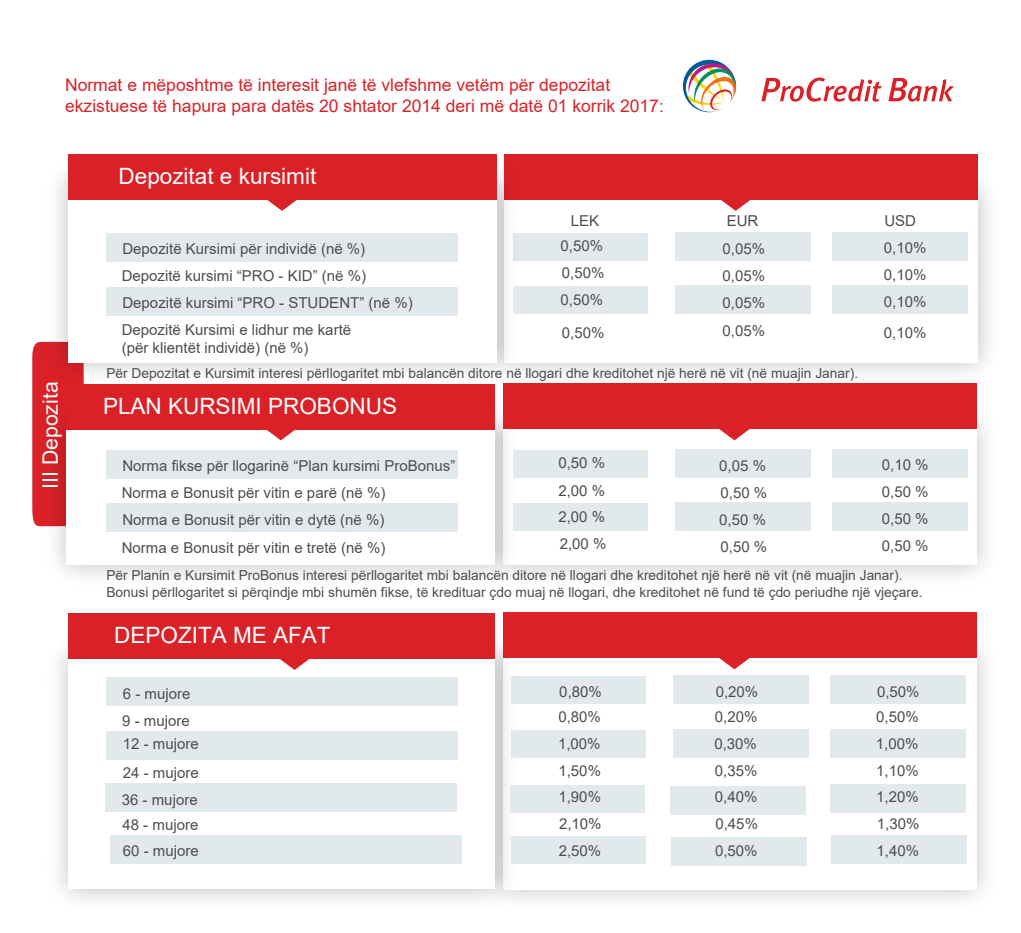
<style>
.page{position:relative;width:1021px;height:933px;background:#fff}
.page>*{position:absolute;margin:0;border:0;box-sizing:border-box;transform-origin:0 0}
.t1{font:22.5px "Arial";color:#fff}
.t2{font:21.25px "Arial";color:#fff}
.t3{font:17.5px/21px "Arial";color:#da2128}
.t4{font:15px/26.8px "Arial";color:#4d4d4f}
.t5{font:13.75px/16.5px "Arial";color:#4d4d4f}
</style>
<div class="page">
<img style="left:527px;top:621px;width:460px;height:279px">
<div style="left:503px;top:653px;width:473px;height:236px;background:#fff"></div>
<img style="left:58px;top:622px;width:469px;height:278px">
<div style="left:69px;top:654px;width:426px;height:235px;background:#fff"></div>
<div style="left:503px;top:612px;width:473px;height:46px;background:#da2128"></div>
<svg style="left:719px;top:658px;width:31px;height:11px"></svg>
<svg style="left:280px;top:659px;width:29px;height:11px"></svg>
<svg style="left:32px;top:343px;width:4px;height:181px"></svg>
<img style="left:527px;top:395px;width:460px;height:181px">
<div style="left:502px;top:425px;width:474px;height:140px;background:#fff"></div>
<img style="left:35px;top:393px;width:492px;height:183px">
<div style="left:67px;top:425px;width:428px;height:140px;background:#fff"></div>
<img style="left:528px;top:157px;width:461px;height:238px">
<div style="left:504px;top:189px;width:473px;height:173px;background:#fff"></div>
<div style="left:675px;top:232px;width:134px;height:28px;background:#e2e9ed"></div>
<div style="left:513px;top:233px;width:134px;height:27px;background:#e2e9ed"></div>
<div style="left:504px;top:154px;width:473px;height:45px;background:#da2128"></div>
<svg style="left:713px;top:199px;width:44px;height:12px"></svg>
<img style="left:36px;top:154px;width:492px;height:241px">
<div style="left:68px;top:179px;width:428px;height:183px;background:#fff"></div>
<svg style="left:682px;top:60px;width:54px;height:52px"></svg>
<svg style="left:761px;top:77px;width:120px;height:25px"></svg>
<svg style="left:888px;top:78px;width:65px;height:24px"></svg>
<div style="left:68px;top:154px;width:428px;height:46px;background:#da2128"></div>
<svg style="left:267px;top:200px;width:30px;height:11px"></svg>
<div style="left:106px;top:233px;width:351px;height:28px;background:#e2e9ed"></div>
<div style="left:832px;top:232px;width:135px;height:28px;background:#e2e9ed"></div>
<div style="left:675px;top:286px;width:134px;height:28px;background:#e2e9ed"></div>
<div style="left:513px;top:287px;width:134px;height:27px;background:#e2e9ed"></div>
<div style="left:106px;top:287px;width:351px;height:28px;background:#e2e9ed"></div>
<div style="left:832px;top:286px;width:135px;height:28px;background:#e2e9ed"></div>
<div style="left:675px;top:449px;width:134px;height:28px;background:#e2e9ed"></div>
<div style="left:513px;top:450px;width:134px;height:27px;background:#e2e9ed"></div>
<div style="left:106px;top:450px;width:351px;height:28px;background:#e2e9ed"></div>
<div style="left:832px;top:449px;width:135px;height:28px;background:#e2e9ed"></div>
<div style="left:675px;top:502px;width:134px;height:29px;background:#e2e9ed"></div>
<div style="left:513px;top:503px;width:134px;height:28px;background:#e2e9ed"></div>
<div style="left:106px;top:504px;width:351px;height:28px;background:#e2e9ed"></div>
<div style="left:832px;top:502px;width:135px;height:29px;background:#e2e9ed"></div>
<div style="left:503px;top:383px;width:473px;height:46px;background:#da2128"></div>
<svg style="left:719px;top:429px;width:31px;height:11px"></svg>
<div style="left:66px;top:383px;width:429px;height:46px;background:#da2128"></div>
<svg style="left:259px;top:429px;width:44px;height:11px"></svg>
<div style="left:672px;top:675px;width:135px;height:29px;background:#e2e9ed"></div>
<div style="left:511px;top:676px;width:134px;height:28px;background:#e2e9ed"></div>
<div style="left:107px;top:677px;width:351px;height:28px;background:#e2e9ed"></div>
<div style="left:830px;top:675px;width:135px;height:29px;background:#e2e9ed"></div>
<div style="left:672px;top:729px;width:135px;height:28px;background:#e2e9ed"></div>
<div style="left:511px;top:730px;width:134px;height:27px;background:#e2e9ed"></div>
<div style="left:107px;top:731px;width:351px;height:28px;background:#e2e9ed"></div>
<div style="left:830px;top:729px;width:135px;height:28px;background:#e2e9ed"></div>
<div style="left:69px;top:613px;width:426px;height:46px;background:#da2128"></div>
<div style="left:670px;top:786px;width:134px;height:28px;background:#e2e9ed"></div>
<div style="left:510px;top:785px;width:135px;height:27px;background:#e2e9ed"></div>
<div style="left:105px;top:783px;width:351px;height:28px;background:#e2e9ed"></div>
<div style="left:829px;top:784px;width:135px;height:28px;background:#e2e9ed"></div>
<div style="left:110px;top:835px;width:351px;height:28px;background:#e2e9ed"></div>
<div style="left:670px;top:837px;width:135px;height:28px;background:#e2e9ed"></div>
<div style="left:511px;top:836px;width:134px;height:27px;background:#e2e9ed"></div>
<div style="left:830px;top:835px;width:135px;height:28px;background:#e2e9ed"></div>
<p class="t3" style="left:65px;top:74px;width:600px">Normat e mëposhtme të interesit janë të vlefshme vetëm për depozitat ekzistuese të hapura para datës 20 shtator 2014 deri më datë 01 korrik 2017:</p>
<h1 class="t1" style="left:118px;top:160px;width:199px">Depozitat e kursimit</h1>
<p class="t4" style="left:570px;top:207px;width:30px">LEK</p>
<p class="t4" style="left:726px;top:207px;width:33px">EUR</p>
<p class="t4" style="left:884px;top:207px;width:33px">USD</p>
<p class="t4" style="left:122px;top:236px;width:244px">Depozitë Kursimi për individë (në %)</p>
<p class="t4" style="left:560px;top:233px;width:44px">0,50%</p>
<p class="t4" style="left:722px;top:236px;width:44px">0,05%</p>
<p class="t4" style="left:883px;top:234px;width:44px">0,10%</p>
<h2 class="t2" style="left:36px;top:489px;width:109px;rotate:-90deg">III Depozita</h2>
<p class="t4" style="left:122px;top:262px;width:246px">Depozitë kursimi “PRO - KID” (në %)</p>
<p class="t4" style="left:561px;top:259px;width:44px">0,50%</p>
<p class="t4" style="left:722px;top:262px;width:44px">0,05%</p>
<p class="t4" style="left:883px;top:261px;width:44px">0,10%</p>
<p class="t4" style="left:122px;top:289px;width:292px">Depozitë kursimi “PRO - STUDENT” (në %)</p>
<p class="t4" style="left:560px;top:286px;width:44px">0,50%</p>
<p class="t4" style="left:722px;top:289px;width:44px">0,05%</p>
<p class="t4" style="left:883px;top:288px;width:44px">0,10%</p>
<p class="t4" style="left:122px;top:321px;width:231px;line-height:18px">Depozitë Kursimi e lidhur me kartë (për klientët individë) (në %)</p>
<p class="t4" style="left:561px;top:319px;width:44px">0,50%</p>
<p class="t4" style="left:722px;top:317px;width:44px">0,05%</p>
<p class="t4" style="left:883px;top:319px;width:44px">0,10%</p>
<p class="t5" style="left:106px;top:365px;width:753px">Për Depozitat e Kursimit interesi përllogaritet mbi balancën ditore në llogari dhe kreditohet një herë në vit (në muajin Janar).</p>
<h1 class="t1" style="left:103px;top:391px;width:295px">PLAN KURSIMI PROBONUS</h1>
<p class="t4" style="left:122px;top:452px;width:334px">Norma fikse për llogarinë “Plan kursimi ProBonus”</p>
<p class="t4" style="left:558px;top:449px;width:48px">0,50 %</p>
<p class="t4" style="left:719px;top:452px;width:48px">0,05 %</p>
<p class="t4" style="left:881px;top:451px;width:48px">0,10 %</p>
<p class="t4" style="left:122px;top:479px;width:265px">Norma e Bonusit për vitin e parë (në %)</p>
<p class="t4" style="left:558px;top:477px;width:48px">2,00 %</p>
<p class="t4" style="left:720px;top:479px;width:48px">0,50 %</p>
<p class="t4" style="left:881px;top:478px;width:48px">0,50 %</p>
<p class="t4" style="left:122px;top:506px;width:263px">Norma e Bonusit për vitin e dytë (në %)</p>
<p class="t4" style="left:558px;top:503px;width:48px">2,00 %</p>
<p class="t4" style="left:719px;top:506px;width:48px">0,50 %</p>
<p class="t4" style="left:881px;top:505px;width:48px">0,50 %</p>
<p class="t4" style="left:122px;top:533px;width:265px">Norma e Bonusit për vitin e tretë (në %)</p>
<p class="t4" style="left:559px;top:530px;width:48px">2,00 %</p>
<p class="t4" style="left:720px;top:533px;width:48px">0,50 %</p>
<p class="t4" style="left:881px;top:532px;width:48px">0,50 %</p>
<p class="t5" style="left:106px;top:567px;width:817px">Për Planin e Kursimit ProBonus interesi përllogaritet mbi balancën ditore në llogari dhe kreditohet një herë në vit (në muajin Janar).<br>Bonusi përllogaritet si përqindje mbi shumën fikse, të kredituar çdo muaj në llogari, dhe kreditohet në fund të çdo periudhe një vjeçare.</p>
<h1 class="t1" style="left:114px;top:619px;width:218px">DEPOZITA ME AFAT</h1>
<p class="t4" style="left:123px;top:680px;width:69px">6 - mujore</p>
<p class="t4" style="left:559px;top:678px;width:44px">0,80%</p>
<p class="t4" style="left:122px;top:707px;width:69px">9 - mujore</p>
<p class="t4" style="left:558px;top:703px;width:44px">0,80%</p>
<p class="t4" style="left:123px;top:759px;width:77px">24 - mujore</p>
<p class="t4" style="left:714px;top:679px;width:45px;line-height:24.9px">0,20%<br>0,20%</p>
<p class="t4" style="left:714px;top:730px;width:45px;text-align:justify">0,30% 0,35% 0,40% 0,45%</p>
<p class="t4" style="left:875px;top:679px;width:45px;line-height:24.9px">0,50%<br>0,50%</p>
<p class="t4" style="left:875px;top:730px;width:45px;text-align:justify">1,00% 1,10% 1,20% 1,30%</p>
<p class="t4" style="left:558px;top:730px;width:44px">1,00%</p>
<p class="t4" style="left:123px;top:730px;width:77px">12 - mujore</p>
<p class="t4" style="left:558px;top:757px;width:44px">1,50%</p>
<p class="t4" style="left:558px;top:783px;width:45px">1,90%<br>2,10%</p>
<p class="t4" style="left:122px;top:786px;width:77px">36 - mujore</p>
<p class="t4" style="left:123px;top:836px;width:77px">60 - mujore</p>
<p class="t4" style="left:558px;top:836px;width:44px">2,50%</p>
<p class="t4" style="left:714px;top:836px;width:44px">0,50%</p>
<p class="t4" style="left:876px;top:836px;width:44px">1,40%</p>
<p class="t4" style="left:122px;top:811px;width:77px">48 - mujore</p>
</div>
